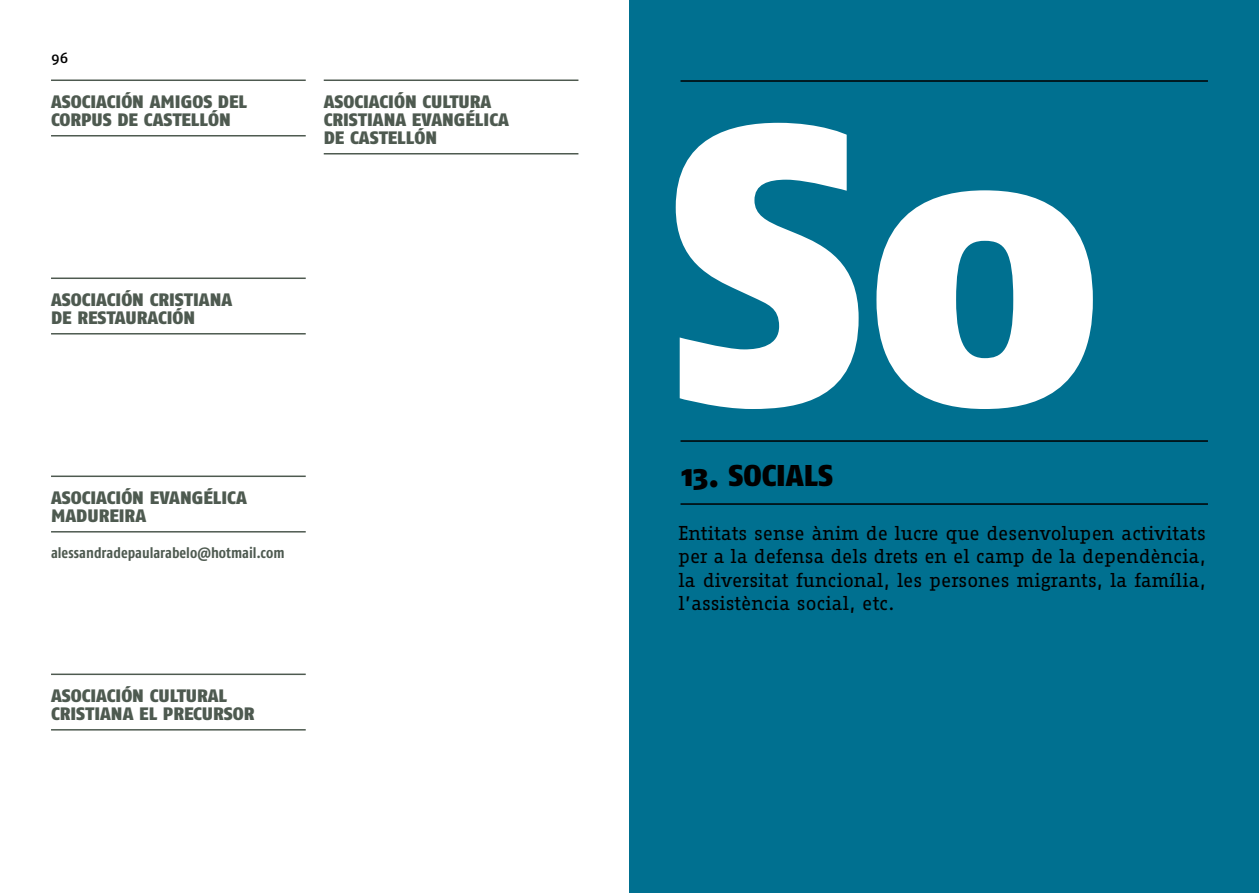
<style>
.page{position:relative;width:1259px;height:893px;background:#fff}
.page>*{position:absolute;margin:0;border:0;box-sizing:border-box;transform-origin:0 0}
.t1{font:900 397.5px "Fago No";color:#fff}
.t2{font:900 30px "Fago No";color:#000}
.t3{font:19.5px/23.4px "Fago Office Serif";letter-spacing:-.005em;color:#000;text-align:justify}
.t4{font:900 18px "Fago No";color:#4e5a50}
.t5{font:700 15px "Fago Co";color:#4e5a50}
.t6{font:500 15px "Fago No";color:#000}
</style>
<div class="page">
<hr style="left:51px;top:80px;width:255px;height:1px;background:#4e5a50">
<hr style="left:51px;top:135px;width:255px;height:2px;background:#4e5a50">
<hr style="left:324px;top:80px;width:254px;height:1px;background:#4e5a50">
<hr style="left:324px;top:153px;width:254px;height:2px;background:#4e5a50">
<hr style="left:51px;top:278px;width:255px;height:1px;background:#4e5a50">
<hr style="left:51px;top:333px;width:255px;height:2px;background:#4e5a50">
<hr style="left:51px;top:476px;width:255px;height:1px;background:#4e5a50">
<hr style="left:51px;top:531px;width:255px;height:2px;background:#4e5a50">
<hr style="left:51px;top:674px;width:255px;height:1px;background:#4e5a50">
<hr style="left:51px;top:729px;width:255px;height:2px;background:#4e5a50">
<div style="left:629px;top:0;width:630px;height:893px;background:#007090"></div>
<hr style="left:680px;top:80px;width:528px;height:2px;background:#000">
<hr style="left:680px;top:503px;width:528px;height:2px;background:#000">
<hr style="left:680px;top:440px;width:528px;height:2px;background:#000">
<p class="t6" style="left:51px;top:49px;width:19px">96</p>
<p class="t4" style="left:51px;top:91px;width:11px">ASOCIACIÓN</p>
<p class="t4" style="left:150px;top:91px;width:12px">AMIGOS</p>
<p class="t4" style="left:218px;top:91px;width:11px">DEL</p>
<p class="t4" style="left:51px;top:109px;width:104px">CORPUS DE CASTELLÓN</p>
<p class="t4" style="left:51px;top:289px;width:11px">ASOCIACIÓN</p>
<p class="t4" style="left:150px;top:289px;width:30px">CRISTIANA</p>
<p class="t4" style="left:51px;top:307px;width:48px">DE RESTAU</p>
<p class="t4" style="left:137px;top:307px;width:22px">RACIÓN</p>
<p class="t4" style="left:324px;top:91px;width:11px">ASOCIACIÓN</p>
<p class="t4" style="left:422px;top:91px;width:11px">CULTU</p>
<p class="t4" style="left:470px;top:91px;width:23px">RA</p>
<p class="t4" style="left:324px;top:109px;width:30px">CRISTIANA</p>
<p class="t4" style="left:412px;top:109px;width:32px">EVANG</p>
<p class="t4" style="left:465px;top:109px;width:19px">ÉLICA</p>
<p class="t4" style="left:324px;top:127px;width:37px">DE CASTELLÓN</p>
<p class="t4" style="left:51px;top:487px;width:11px">ASOCIACIÓN</p>
<p class="t4" style="left:150px;top:487px;width:32px">EVANG</p>
<p class="t4" style="left:203px;top:487px;width:18px">ÉLICA</p>
<p class="t4" style="left:51px;top:505px;width:13px">MADU</p>
<p class="t4" style="left:99px;top:505px;width:49px">REI RA</p>
<p class="t5" style="left:51px;top:544px;width:235px">alessandradepaularabelo@hotmail.com</p>
<p class="t4" style="left:51px;top:685px;width:11px">ASOCIACIÓN</p>
<p class="t4" style="left:150px;top:685px;width:11px">CULTU</p>
<p class="t4" style="left:197px;top:685px;width:22px">RAL</p>
<p class="t4" style="left:51px;top:703px;width:30px">CRISTIANA</p>
<p class="t4" style="left:139px;top:703px;width:117px">EL PRECU RSOR</p>
<h1 class="t1" style="left:668px;top:25px;width:436px">SO</h1>
<h2 class="t2" style="left:681px;top:457px;width:153px">13. SOCIALS</h2>
<p class="t3" style="left:678px;top:522px;width:529px">Entitats sense ànim de lucre que desenvolupen activitats per a la defensa dels drets en el camp de la dependència, la diversitat funcional, les persones migrants, la família, l’assistència social, etc.</p>
</div>
